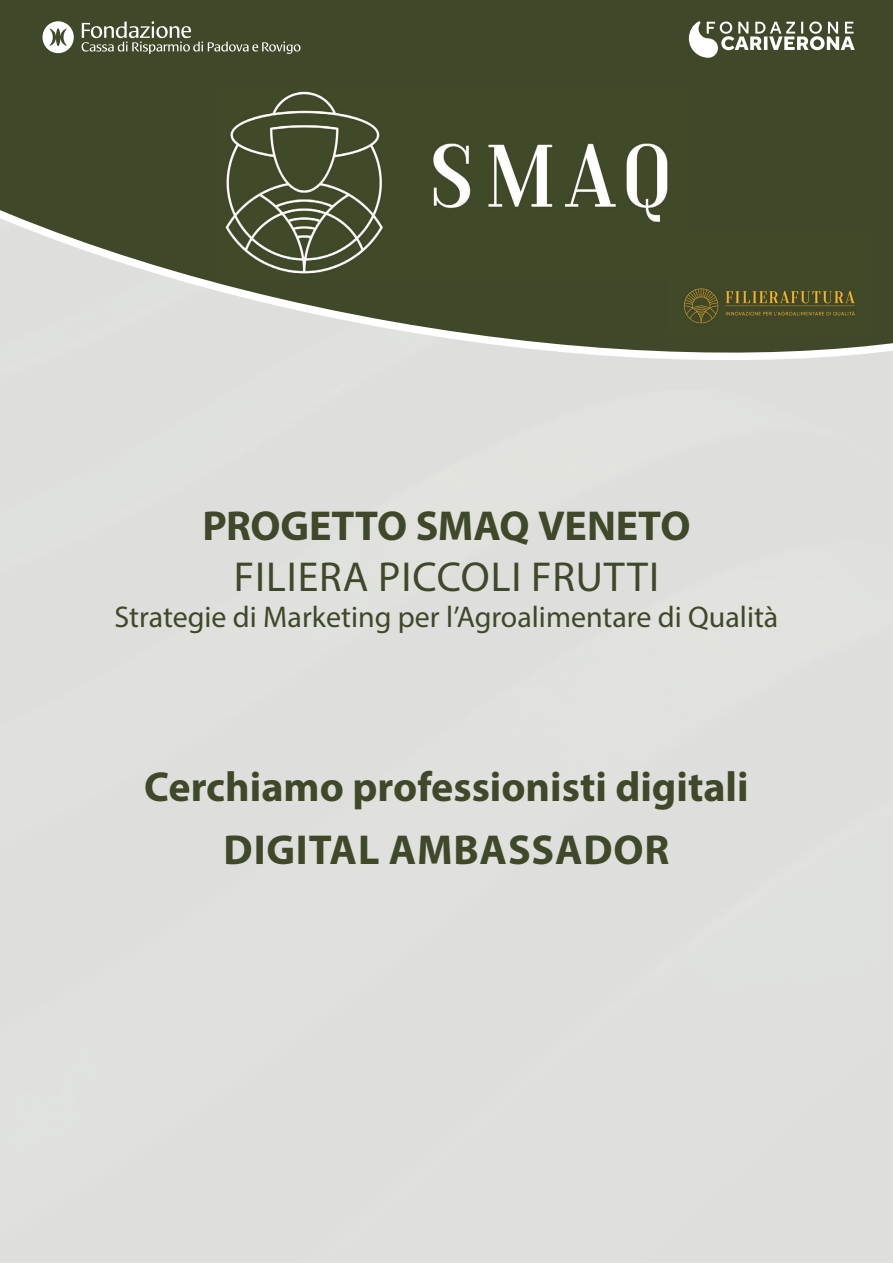
<style>
.page{position:relative;width:893px;height:1263px;background:#fff}
.page>*{position:absolute;margin:0;border:0;box-sizing:border-box;transform-origin:0 0}
.t1{font:700 42px/62.4px "Myriad Pro";color:#3f4828;text-align:center}
.t2{font:42px "Myriad Pro";letter-spacing:.02em;color:#3f4828}
.t3{font:30px "Myriad Pro";color:#3f4828}
</style>
<div class="page">
<div style="left:0;top:398px;width:893px;height:865px;background:#dedfdc"></div>
<svg style="left:0;top:0;width:893px;height:398px;background:#737963"></svg>
<img style="left:668px;top:234px;width:203px;height:99px">
<svg style="left:43px;top:21px;width:31px;height:32px"></svg>
<svg style="left:82px;top:21px;width:218px;height:33px;background:#5e654b"></svg>
<svg style="left:689px;top:21px;width:166px;height:37px"></svg>
<img style="left:221px;top:88px;width:468px;height:191px">
<p class="t1" style="left:202px;top:494px;width:489px">PROGETTO SMAQ VENETO</p>
<p class="t2" style="left:234px;top:551px;width:427px">FILIERA PICCOLI FRUTTI</p>
<p class="t3" style="left:115px;top:598px;width:665px">Strategie di Marketing per l’Agroalimentare di Qualità</p>
<p class="t1" style="left:144px;top:755px;width:606px">Cerchiamo professionisti digitali<br>DIGITAL AMBASSADOR</p>
</div>
